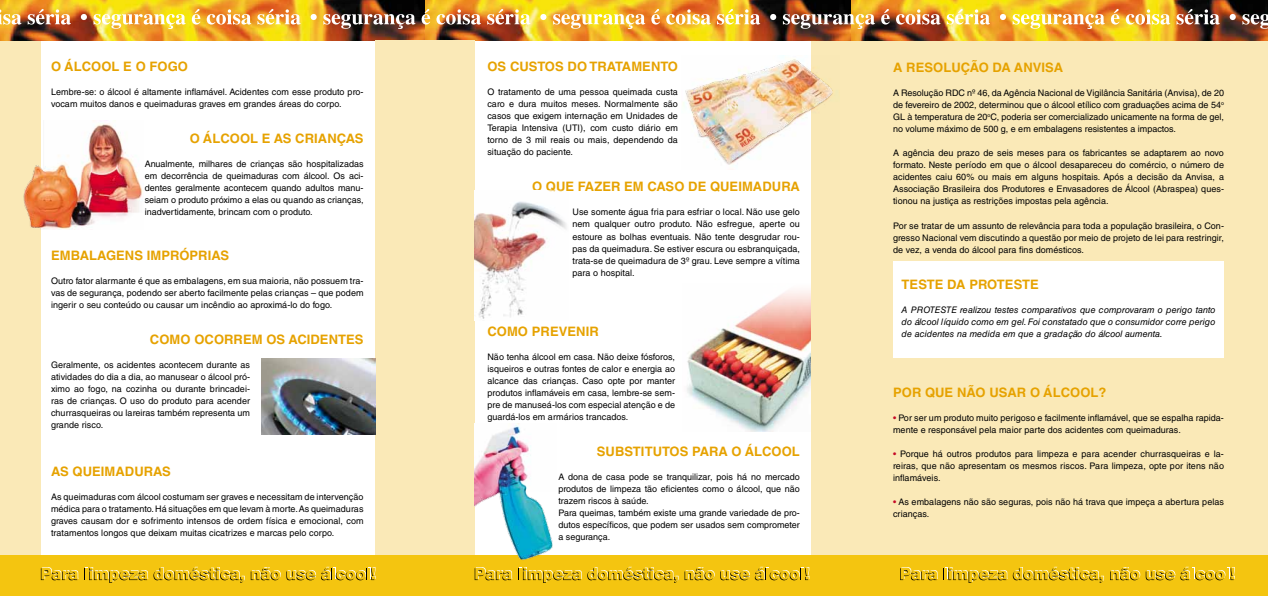
<style>
.page{position:relative;width:1268px;height:596px;background:#fff}
.page>*{position:absolute;margin:0;border:0;box-sizing:border-box;transform-origin:0 0}
.t1{font:700 13px "Helvetica LT Std";letter-spacing:.005em;color:#e6a200}
.t2{font:9px/12px "Helvetica LT Std";letter-spacing:.005em;color:#000;text-align:justify}
.t3{font:italic 9px/12px "Helvetica LT Std";letter-spacing:.005em;color:#000;text-align:justify}
.s1{color:#c60a27}
</style>
<div class="page">
<div style="left:0;top:31px;width:41px;height:530px;background:#fae9b7"></div>
<div style="left:0;top:554px;width:1267px;height:41px;background:#f4c510"></div>
<div style="left:811px;top:40px;width:456px;height:514px;background:#fae9b7"></div>
<img style="left:0;top:0;width:1267px;height:40px">
<svg style="left:81px;top:14px;width:6px;height:6px"></svg>
<svg style="left:94px;top:14px;width:92px;height:15px"></svg>
<svg style="left:192px;top:9px;width:8px;height:16px"></svg>
<svg style="left:207px;top:9px;width:44px;height:16px"></svg>
<svg style="left:257px;top:9px;width:44px;height:16px"></svg>
<svg style="left:310px;top:14px;width:6px;height:6px"></svg>
<svg style="left:323px;top:14px;width:92px;height:15px"></svg>
<svg style="left:421px;top:0;width:9px;height:555px"></svg>
<svg style="left:881px;top:9px;width:8px;height:16px"></svg>
<svg style="left:895px;top:9px;width:45px;height:16px"></svg>
<svg style="left:946px;top:9px;width:43px;height:16px"></svg>
<svg style="left:999px;top:14px;width:6px;height:6px"></svg>
<svg style="left:1012px;top:14px;width:92px;height:15px"></svg>
<svg style="left:1110px;top:9px;width:9px;height:16px"></svg>
<svg style="left:1125px;top:9px;width:45px;height:16px"></svg>
<svg style="left:1176px;top:9px;width:43px;height:16px"></svg>
<svg style="left:1229px;top:14px;width:6px;height:6px"></svg>
<svg style="left:1242px;top:14px;width:25px;height:15px"></svg>
<svg style="left:0;top:9px;width:22px;height:16px"></svg>
<svg style="left:28px;top:9px;width:43px;height:16px"></svg>
<div style="left:375px;top:40px;width:99px;height:514px;background:#fae9b7"></div>
<svg style="left:41px;top:566px;width:204px;height:16px"></svg>
<svg style="left:251px;top:566px;width:124px;height:14px"></svg>
<svg style="left:436px;top:0;width:438px;height:583px"></svg>
<svg style="left:900px;top:567px;width:37px;height:13px"></svg>
<svg style="left:943px;top:566px;width:160px;height:16px"></svg>
<svg style="left:1110px;top:567px;width:29px;height:13px"></svg>
<svg style="left:1145px;top:566px;width:89px;height:14px"></svg>
<div style="left:893px;top:261px;width:330px;height:97px;background:#fff"></div>
<img style="left:23px;top:123px;width:120px;height:107px">
<img style="left:261px;top:358px;width:114px;height:76px">
<img style="left:682px;top:283px;width:128px;height:148px">
<img style="left:474px;top:423px;width:82px;height:139px">
<img style="left:474px;top:190px;width:94px;height:130px">
<img style="left:681px;top:55px;width:158px;height:114px">
<h1 class="t1" style="left:51px;top:59px;width:138px">O ÁLCOOL E O FOGO</h1>
<p class="t2" style="left:51px;top:86px;width:314px">Lembre-se: o álcool é altamente inflamável. Acidentes com esse produto pro&shy;vocam muitos danos e queimaduras graves em grandes áreas do corpo.</p>
<h1 class="t1" style="left:190px;top:131px;width:175px">O ÁLCOOL E AS CRIANÇAS</h1>
<p class="t2" style="left:145px;top:158px;width:220px">Anualmente, milhares de crianças são hospitalizadas em decorrência de queimaduras com álcool. Os aci&shy;dentes geralmente acontecem quando adultos manu&shy;seiam o produto próximo a elas ou quando as crianças, inadvertidamente, brincam com o produto.</p>
<h1 class="t1" style="left:51px;top:247px;width:180px">EMBALAGENS IMPRÓPRIAS</h1>
<p class="t2" style="left:51px;top:274px;width:314px">Outro fator alarmante é que as embalagens, em sua maioria, não possuem tra&shy;vas de segurança, podendo ser aberto facilmente pelas crianças – que podem ingerir o seu conteúdo ou causar um incêndio ao aproximá-lo do fogo.</p>
<h1 class="t1" style="left:150px;top:331px;width:215px">COMO OCORREM OS ACIDENTES</h1>
<p class="t2" style="left:51px;top:358px;width:200px">Geralmente, os acidentes acontecem durante as atividades do dia a dia, ao manusear o álcool pró&shy;ximo ao fogo, na cozinha ou durante brincadei&shy;ras de crianças. O uso do produto para acender churrasqueiras ou lareiras também representa um grande risco.</p>
<h1 class="t1" style="left:51px;top:463px;width:121px">AS QUEIMADURAS</h1>
<p class="t2" style="left:51px;top:490px;width:314px">As queimaduras com álcool costumam ser graves e necessitam de intervenção médica para o tratamento. Há situações em que levam à morte. As queimaduras graves causam dor e sofrimento intensos de ordem física e emocional, com tratamentos longos que deixam muitas cicatrizes e marcas pelo corpo.</p>
<h1 class="t1" style="left:487px;top:59px;width:192px">OS CUSTOS DO TRATAMENTO</h1>
<p class="t2" style="left:487px;top:86px;width:192px">O tratamento de uma pessoa queimada custa caro e dura muitos meses. Normalmente são casos que exigem internação em Unidades de Terapia Intensiva (UTI), com custo diário em torno de 3 mil reais ou mais, dependendo da situação do paciente.</p>
<h1 class="t1" style="left:532px;top:179px;width:269px">O QUE FAZER EM CASO DE QUEIMADURA</h1>
<p class="t2" style="left:572px;top:206px;width:229px">Use somente água fria para esfriar o local. Não use gelo nem qualquer outro produto. Não esfregue, aperte ou estoure as bolhas eventuais. Não tente desgrudar rou&shy;pas da queimadura. Se estiver escura ou esbranquiçada, trata-se de queimadura de 3º grau. Leve sempre a vítima para o hospital.</p>
<h1 class="t1" style="left:487px;top:323px;width:113px">COMO PREVENIR</h1>
<p class="t2" style="left:487px;top:350px;width:189px">Não tenha álcool em casa. Não deixe fósforos, isqueiros e outras fontes de calor e energia ao alcance das crianças. Caso opte por manter produtos inflamáveis em casa, lembre-se sem&shy;pre de manuseá-los com especial atenção e de guardá-los em armários trancados.</p>
<h1 class="t1" style="left:596px;top:443px;width:204px">SUBSTITUTOS PARA O ÁLCOOL</h1>
<p class="t2" style="left:558px;top:470px;width:243px;text-align:left">A dona de casa pode se tranquilizar, pois há no mercado produtos de limpeza tão eficientes como o álcool, que não trazem riscos à saúde.<br>Para queimas, também existe uma grande variedade de pro&shy;dutos específicos, que podem ser usados sem comprometer a segurança.</p>
<h1 class="t1" style="left:892px;top:60px;width:172px">A RESOLUÇÃO DA ANVISA</h1>
<p class="t2" style="left:892px;top:87px;width:332px">A Resolução RDC nº 46, da Agência Nacional de Vigilância Sanitária (Anvisa), de 20 de fevereiro de 2002, determinou que o álcool etílico com graduações acima de 54<sup>o </sup>GL à temperatura de 20<sup>o</sup>C, poderia ser comercializado unicamente na forma de gel, no volume máximo de 500 g, e em embalagens resistentes a impactos.</p>
<p class="t2" style="left:892px;top:147px;width:332px">A agência deu prazo de seis meses para os fabricantes se adaptarem ao novo formato. Neste período em que o álcool desapareceu do comércio, o número de acidentes caiu 60% ou mais em alguns hospitais. Após a decisão da Anvisa, a Associação Brasileira dos Produtores e Envasadores de Álcool (Abraspea) ques&shy;tionou na justiça as restrições impostas pela agência.</p>
<p class="t2" style="left:892px;top:219px;width:332px">Por se tratar de um assunto de relevância para toda a população brasileira, o Con&shy;gresso Nacional vem discutindo a questão por meio de projeto de lei para restringir, de vez, a venda do álcool para fins domésticos.</p>
<h1 class="t1" style="left:901px;top:276px;width:139px">TESTE DA PROTESTE</h1>
<p class="t3" style="left:901px;top:303px;width:315px">A PROTESTE realizou testes comparativos que comprovaram o perigo tanto do álcool líquido como em gel. Foi constatado que o consumidor corre perigo de acidentes na medida em que a gradação do álcool aumenta.</p>
<h1 class="t1" style="left:892px;top:384px;width:215px">POR QUE NÃO USAR O ÁLCOOL?</h1>
<p class="t2" style="left:892px;top:411px;width:332px"><span class="s1">•</span> Por ser um produto muito perigoso e facilmente inflamável, que se espalha rapida&shy;mente e responsável pela maior parte dos acidentes com queimaduras.</p>
<p class="t2" style="left:892px;top:447px;width:332px"><span class="s1">•</span> Porque há outros produtos para limpeza e para acender churrasqueiras e la&shy;reiras, que não apresentam os mesmos riscos. Para limpeza, opte por itens não inflamáveis.</p>
<p class="t2" style="left:892px;top:495px;width:332px"><span class="s1">•</span> As embalagens não são seguras, pois não há trava que impeça a abertura pelas crianças.</p>
</div>
